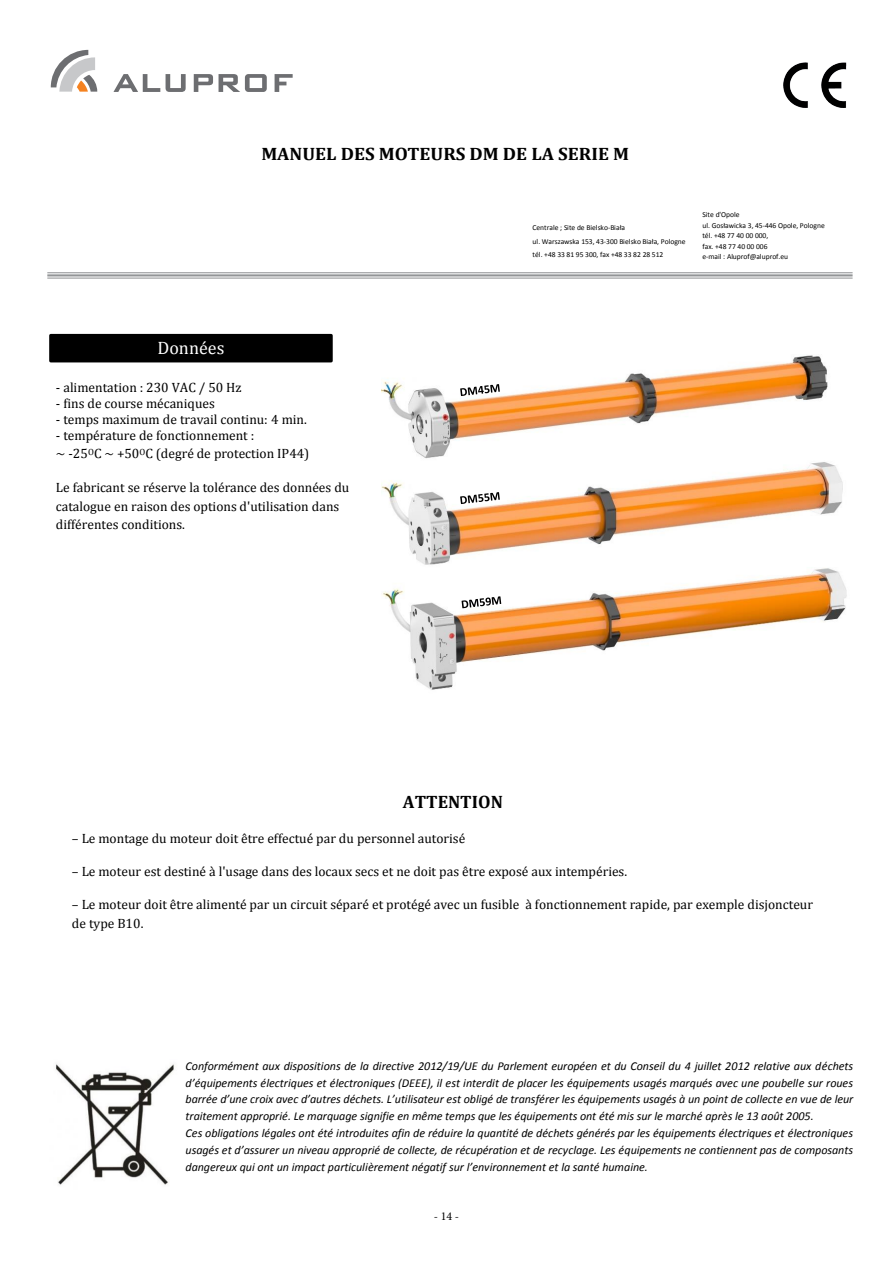
<style>
.page{position:relative;width:893px;height:1263px;background:#fff}
.page>*{position:absolute;margin:0;border:0;box-sizing:border-box;transform-origin:0 0}
.t1{font:700 18px "Cambria";color:#000;scale:1.05 1}
.t2{font:700 18px "Cambria";color:#000}
.t3{font:18px "Cambria";color:#fff}
.t4{font:13.5px/18.1px "Cambria";color:#000}
.t5{font:italic 12px/16.8px "Calibri";letter-spacing:-.005em;color:#000}
.t6{font:12px "Minion Pro";color:#000}
.t7{font:7.5px/10.5px "Calibri";letter-spacing:-.005em;color:#000}
</style>
<div class="page">
<svg style="left:51px;top:50px;width:46px;height:42px"></svg>
<svg style="left:166px;top:74px;width:20px;height:18px"></svg>
<svg style="left:113px;top:74px;width:47px;height:18px"></svg>
<svg style="left:194px;top:74px;width:19px;height:18px"></svg>
<svg style="left:219px;top:74px;width:48px;height:18px"></svg>
<svg style="left:275px;top:74px;width:18px;height:18px"></svg>
<img style="left:783px;top:63px;width:63px;height:44px">
<img style="left:382px;top:355px;width:465px;height:335px">
<img style="left:55px;top:1064px;width:120px;height:121px">
<div style="left:49px;top:334px;width:284px;height:28px;border:3px solid #000"></div>
<div style="left:52px;top:337px;width:278px;height:22px;background:#000"></div>
<img style="left:381px;top:380px;width:3px;height:183px">
<hr style="left:47px;top:272px;width:806px;height:1px;background:#939597">
<hr style="left:47px;top:274px;width:806px;height:2px;background:#939597">
<hr style="left:47px;top:278px;width:806px;height:1px;background:#939597">
<img style="left:459px;top:480px;width:112px;height:28px">
<svg style="left:460px;top:492px;width:40px;height:12px"></svg>
<img style="left:459px;top:372px;width:112px;height:28px">
<svg style="left:460px;top:384px;width:40px;height:12px"></svg>
<img style="left:460px;top:584px;width:112px;height:29px">
<svg style="left:462px;top:596px;width:39px;height:12px"></svg>
<h1 class="t1" style="left:261px;top:141px;width:352px">MANUEL DES MOTEURS DM DE LA SERIE M</h1>
<p class="t7" style="left:533px;top:220px;width:155px;line-height:13.6px">Centrale ; Site de Bielsko-Biała<br>ul. Warszawska 153, 43-300 Bielsko Biała, Pologne tél. +48 33 81 95 300, fax +48 33 82 28 512</p>
<p class="t7" style="left:702px;top:209px;width:124px">Site d'Opole<br>ul. Gosławicka 3, 45-446 Opole, Pologne tél. +48 77 40 00 000,<br>fax. +48 77 40 00 006<br>e-mail : Aluprof@aluprof.eu</p>
<h1 class="t3" style="left:158px;top:337px;width:68px">Données</h1>
<p class="t4" style="left:56px;top:379px;width:187px">- alimentation : 230 VAC / 50 Hz</p>
<p class="t4" style="left:56px;top:394px;width:161px">- fins de course mécaniques</p>
<p class="t4" style="left:56px;top:410px;width:253px">- temps maximum de travail continu: 4 min.</p>
<p class="t4" style="left:56px;top:426px;width:255px">- température de fonctionnement :<br>~ -25<sup>O</sup>C ~ +50<sup>O</sup>C (degré de protection IP44)</p>
<p class="t4" style="left:56px;top:479px;width:295px">Le fabricant se réserve la tolérance des données du catalogue en raison des options d'utilisation dans différentes conditions.</p>
<h1 class="t2" style="left:403px;top:789px;width:102px">ATTENTION</h1>
<p class="t4" style="left:72px;top:829px;width:395px">– Le montage du moteur doit être effectué par du personnel autorisé</p>
<p class="t4" style="left:72px;top:862px;width:557px">– Le moteur est destiné à l'usage dans des locaux secs et ne doit pas être exposé aux intempéries.</p>
<p class="t4" style="left:72px;top:895px;width:743px">– Le moteur doit être alimenté par un circuit séparé et protégé avec un fusible à fonctionnement rapide, par exemple disjoncteur de type B10.</p>
<p class="t5" style="left:186px;top:1057px;width:669px">Conformément aux dispositions de la directive 2012/19/UE du Parlement européen et du Conseil du 4 juillet 2012 relative aux déchets d’équipements électriques et électroniques (DEEE), il est interdit de placer les équipements usagés marqués avec une poubelle sur roues barrée d’une croix avec d’autres déchets. L’utilisateur est obligé de transférer les équipements usagés à un point de collecte en vue de leur traitement approprié. Le marquage signifie en même temps que les équipements ont été mis sur le marché après le 13 août 2005.<br>Ces obligations légales ont été introduites afin de réduire la quantité de déchets générés par les équipements électriques et électroniques usagés et d’assurer un niveau approprié de collecte, de récupération et de recyclage. Les équipements ne contiennent pas de composants dangereux qui ont un impact particulièrement négatif sur l’environnement et la santé humaine.</p>
<p class="t6" style="left:434px;top:1208px;width:27px">- 14 -</p>
</div>
